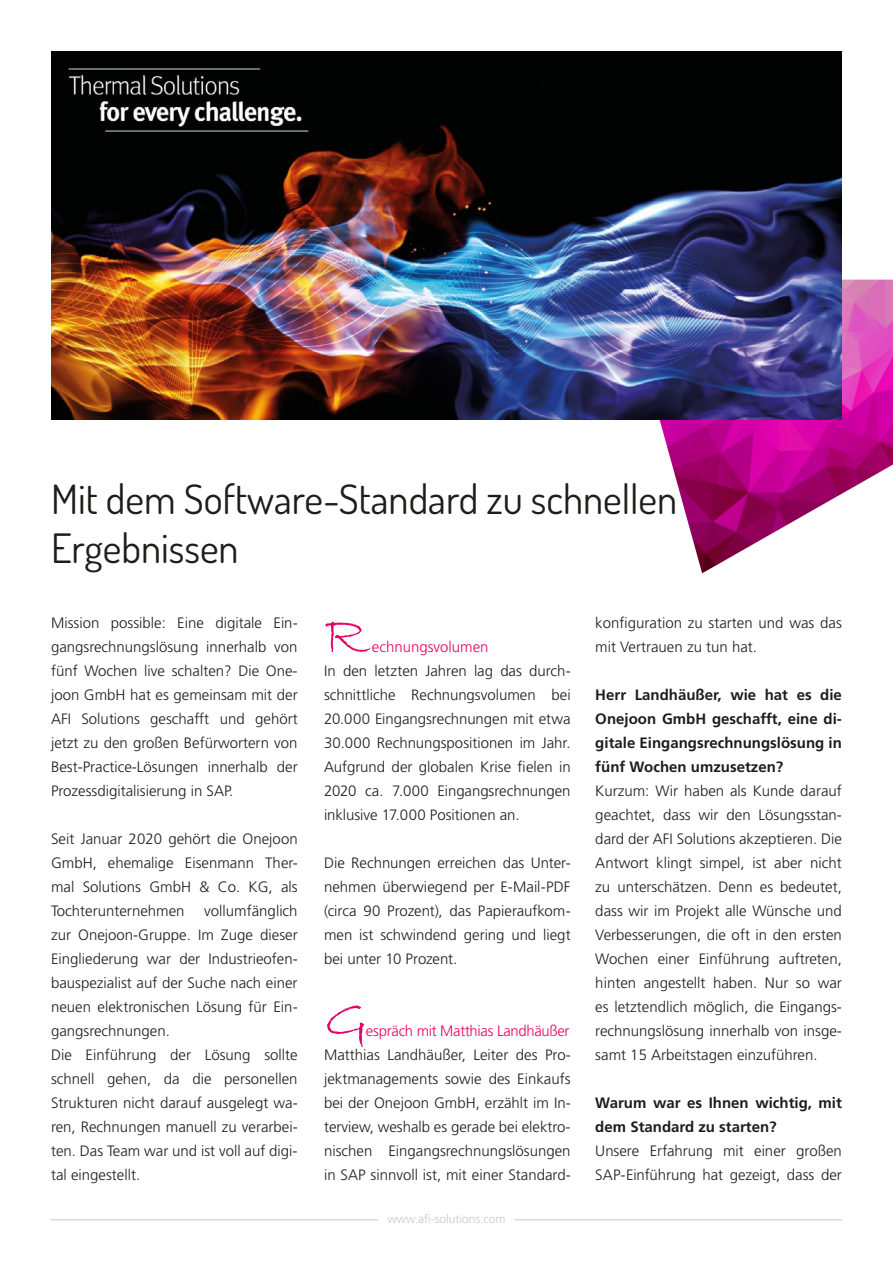
<style>
.page{position:relative;width:893px;height:1263px;background:#fff}
.page>*{position:absolute;margin:0;border:0;box-sizing:border-box;transform-origin:0 0}
.t1{font:60px "Bradley Hand ITC";color:#e60064}
.t2{font:40.5px/48.6px "Dosis";color:#1d1d1b}
.t3{font:300 15px/24px "Frutiger LT Std";color:#1d1d1b;text-align:justify}
.t4{font:700 15px/24px "Frutiger LT Std";color:#1d1d1b;text-align:justify}
.t5{font:300 15px "Frutiger LT Std";letter-spacing:-.02em;color:#e60064}
.t6{font:300 15px "Frutiger LT Std";color:#e60064}
.t7{font:300 12px "Frutiger LT Std";color:#c7c7c6}
</style>
<div class="page">
<img style="left:659px;top:280px;width:234px;height:293px">
<img style="left:51px;top:51px;width:791px;height:369px">
<hr style="left:51px;top:1219px;width:791px;height:1px;background:#c7c7c6">
<div style="left:378px;top:1214px;width:136px;height:14px;background:#fff"></div>
<h2 class="t2" style="left:51px;top:474px;width:628px">Mit dem Software-Standard zu schnellen<br>Ergebnissen</h2>
<p class="t3" style="left:51px;top:611px;width:248px">Mission possible: Eine digitale Ein&shy;gangsrechnungslösung innerhalb von fünf Wochen live schalten? Die One&shy;joon GmbH hat es gemeinsam mit der AFI Solutions geschafft und gehört jetzt zu den großen Befürwortern von Best-Practice-Lösungen innerhalb der Prozessdigitalisierung in SAP.</p>
<p class="t3" style="left:51px;top:827px;width:248px">Seit Januar 2020 gehört die Onejoon GmbH, ehemalige Eisenmann Ther&shy;mal Solutions GmbH &amp; Co. KG, als Tochterunternehmen</p>
<p class="t3" style="left:51px;top:899px;width:248px;text-align:left;text-indent:153px">vollumfänglich zur Onejoon-Gruppe. Im Zuge dieser<br>Eingliederung war der Industrieofen&shy;bauspezialist auf der Suche nach einer neuen elektronischen Lösung für Ein&shy;gangsrechnungen.<br>Die Einführung der Lösung sollte schnell gehen, da die personellen<br>Strukturen nicht darauf ausgelegt wa&shy;ren, Rechnungen manuell zu verarbei&shy;ten. Das Team war und ist voll auf digi&shy;tal eingestellt.</p>
<h1 class="t1" style="left:324px;top:597px;width:46px">R</h1>
<p class="t6" style="left:372px;top:638px;width:118px">echnungsvolumen</p>
<p class="t3" style="left:324px;top:659px;width:248px">In den letzten Jahren lag das durch&shy;schnittliche Rechnungsvolumen bei 20.000 Eingangsrechnungen mit etwa 30.000 Rechnungspositionen im Jahr.<br>Aufgrund der globalen Krise fielen in 2020 ca. 7.000 Eingangsrechnungen inklusive 17.000 Positionen an.</p>
<p class="t3" style="left:324px;top:851px;width:248px">Die Rechnungen erreichen das Unter&shy;nehmen überwiegend per E-Mail-PDF (circa 90 Prozent), das Papieraufkom&shy;men ist schwindend gering und liegt bei unter 10 Prozent.</p>
<h1 class="t1" style="left:324px;top:981px;width:45px">G</h1>
<p class="t5" style="left:366px;top:1022px;width:205px">espräch mit Matthias Landhäußer</p>
<p class="t3" style="left:324px;top:1043px;width:248px">Matthias Landhäußer, Leiter des Pro&shy;jektmanagements sowie des Einkaufs bei der Onejoon GmbH, erzählt im In&shy;terview, weshalb es gerade bei elektro&shy;nischen Eingangsrechnungslösungen in SAP sinnvoll ist, mit einer Standard-</p>
<p class="t7" style="left:387px;top:1212px;width:120px">www.afi-solutions.com</p>
<p class="t3" style="left:595px;top:611px;width:248px">konfiguration zu starten und was das mit Vertrauen zu tun hat.</p>
<p class="t4" style="left:595px;top:682px;width:248px">Herr Landhäußer, wie hat es die Onejoon GmbH geschafft, eine di&shy;gitale Eingangsrechnungslösung in fünf Wochen umzusetzen?</p>
<p class="t3" style="left:595px;top:779px;width:248px">Kurzum: Wir haben als Kunde darauf geachtet, dass wir den Lösungsstan&shy;dard der AFI Solutions akzeptieren. Die Antwort klingt simpel, ist aber nicht zu unterschätzen. Denn es bedeutet, dass wir im Projekt alle Wünsche und Verbesserungen, die oft in den ersten Wochen einer Einführung auftreten, hinten angestellt haben. Nur so war es letztendlich möglich, die Eingangs&shy;rechnungslösung innerhalb von insge&shy;samt 15 Arbeitstagen einzuführen.</p>
<p class="t4" style="left:595px;top:1090px;width:248px">Warum war es Ihnen wichtig, mit dem Standard zu starten?</p>
<p class="t3" style="left:595px;top:1139px;width:248px">Unsere Erfahrung mit einer großen<br>SAP-Einführung hat gezeigt, dass der</p>
</div>
